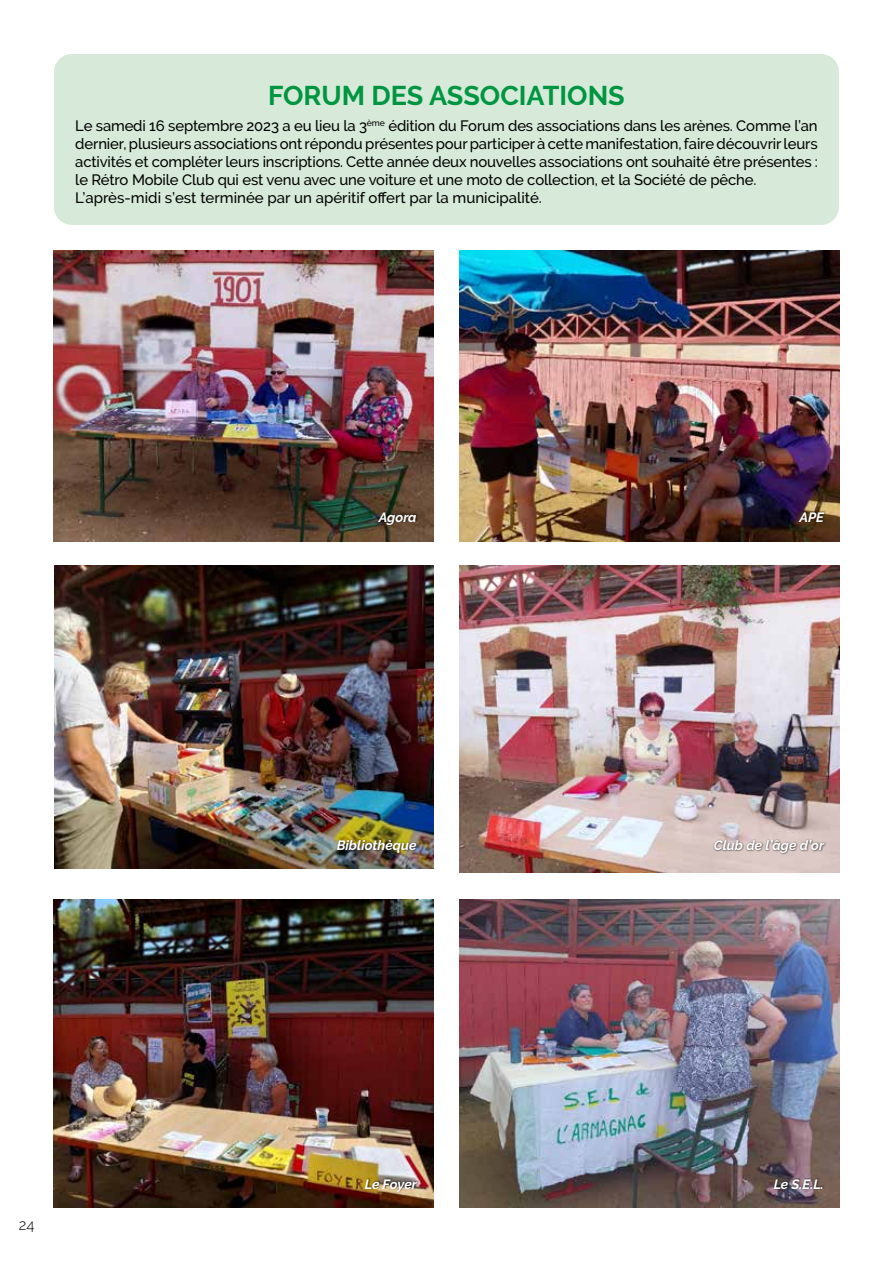
<style>
.page{position:relative;width:893px;height:1263px;background:#fff}
.page>*{position:absolute;margin:0;border:0;box-sizing:border-box;transform-origin:0 0}
.t1{font:700 27px "Raleway";color:#009641}
.t2{font:500 15px/18px "Raleway";letter-spacing:-.01em;color:#000}
.t3{font:300 15px "Raleway";color:#000}
.t4{font:italic 700 13.5px "Raleway";color:#fff}
</style>
<div class="page">
<div style="left:54px;top:54px;width:785px;height:171px;background:#d7ead9;border-radius:18px"></div>
<img style="left:53px;top:251px;width:380px;height:290px">
<img style="left:460px;top:251px;width:380px;height:290px">
<img style="left:54px;top:565px;width:379px;height:303px">
<img style="left:460px;top:565px;width:380px;height:308px">
<img style="left:53px;top:900px;width:380px;height:307px">
<img style="left:460px;top:900px;width:380px;height:307px">
<div style="left:376px;top:511px;width:42px;height:15px;background:#000;opacity:.75"></div>
<div style="left:335px;top:839px;width:83px;height:15px;background:#000;opacity:.75"></div>
<div style="left:363px;top:1177px;width:56px;height:16px;background:#000;opacity:.75"></div>
<div style="left:797px;top:511px;width:29px;height:12px;background:#000;opacity:.75"></div>
<div style="left:712px;top:839px;width:114px;height:15px;background:#000;opacity:.75"></div>
<div style="left:772px;top:1177px;width:53px;height:13px;background:#000;opacity:.75"></div>
<h1 class="t1" style="left:268px;top:80px;width:358px">FORUM DES ASSOCIATIONS</h1>
<p class="t2" style="left:75px;top:117px;width:744px">Le samedi 16 septembre 2023 a eu lieu la 3<sup>ème</sup> édition du Forum des associations dans les arènes. Comme l’an dernier, plusieurs associations ont répondu présentes pour participer à cette manifestation, faire découvrir leurs activités et compléter leurs inscriptions. Cette année deux nouvelles associations ont souhaité être présentes : le Rétro Mobile Club qui est venu avec une voiture et une moto de collection, et la Société de pêche.<br>L’après-midi s’est terminée par un apéritif offert par la municipalité.</p>
<p class="t4" style="left:379px;top:509px;width:39px">Agora</p>
<p class="t4" style="left:337px;top:838px;width:81px">Bibliothèque</p>
<p class="t4" style="left:799px;top:509px;width:26px">APE</p>
<p class="t4" style="left:714px;top:838px;width:112px">Club de l’âge d’or</p>
<p class="t3" style="left:19px;top:1216px;width:17px">24</p>
<p class="t4" style="left:365px;top:1176px;width:53px">Le Foyer</p>
<p class="t4" style="left:774px;top:1176px;width:52px">Le S.E.L.</p>
</div>
